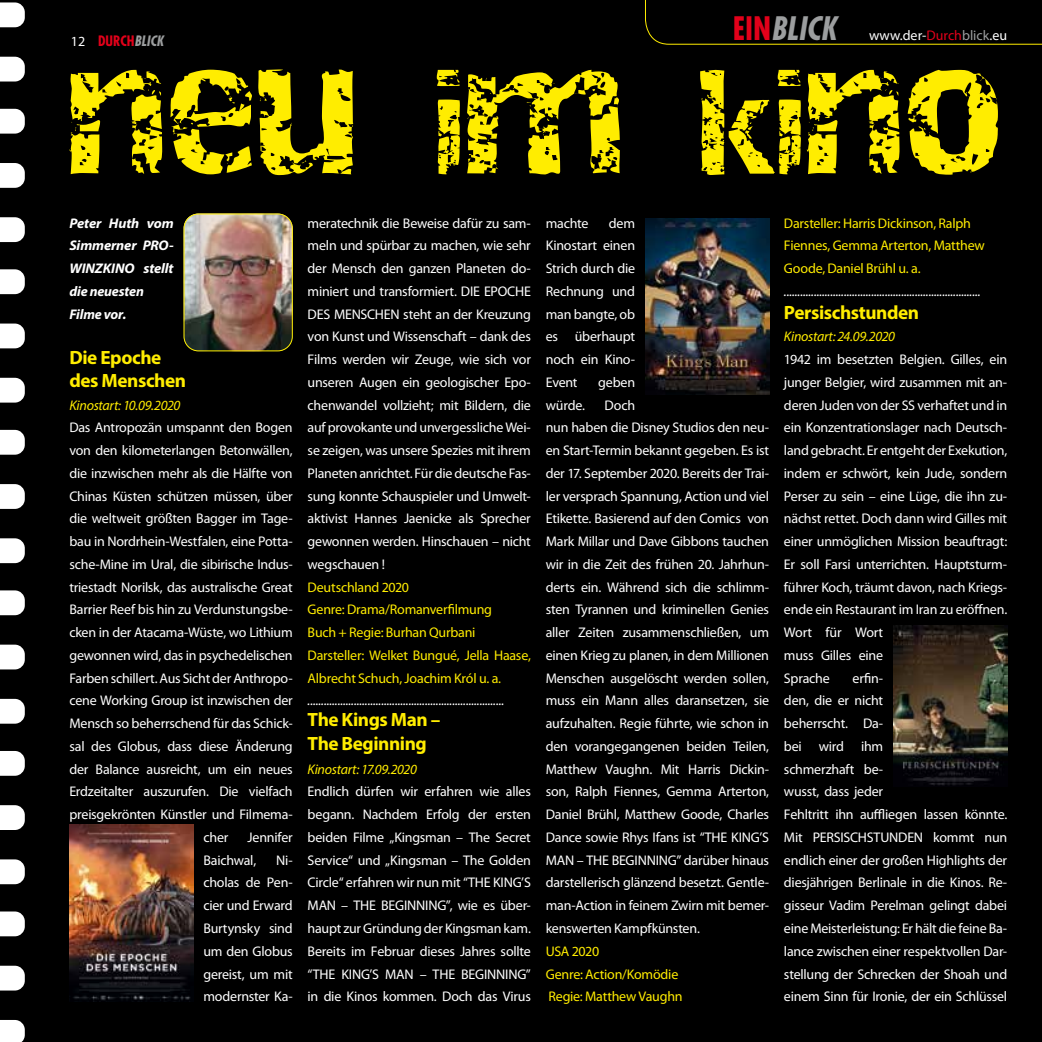
<style>
.page{position:relative;width:1042px;height:1042px;background:#000}
.page>*{position:absolute;margin:0;border:0;box-sizing:border-box;transform-origin:0 0}
.t1{font:italic 700 condensed 31.5px "Futura";color:#9c9e9f}
.t2{font:700 19.25px/22.8px "Myriad Pro";letter-spacing:-.025em;color:#ffed00}
.t3{font:14px/22.8px "Myriad Pro";letter-spacing:-.015em;color:#fff}
.t4{font:14px/22.8px "Myriad Pro";letter-spacing:-.015em;color:#ffed00}
.t5{font:italic 14px "Myriad Pro";color:#fff}
.t6{font:italic 14px "Myriad Pro";letter-spacing:-.02em;color:#ffed00}
.t7{font:italic 700 14px/22.8px "Myriad Pro";letter-spacing:-.01em;color:#fff}
.t8{font:700 condensed 14px "Futura";color:#e2001a}
.s1{font-family:"Myriad Pro";font-weight:400;font-stretch:normal;color:#fff}
.s2{font-style:italic;color:#9c9e9f}
.s3{font-style:normal;color:#e2001a}
.s4{color:#e2001a}
.s5{color:#9c9e9f}
</style>
<div class="page">
<svg style="left:645px;top:0;width:397px;height:45px"></svg>
<svg style="left:0;top:2px;width:25px;height:25px"></svg>
<svg style="left:0;top:57px;width:25px;height:24px"></svg>
<svg style="left:0;top:109px;width:25px;height:25px"></svg>
<svg style="left:0;top:163px;width:25px;height:25px"></svg>
<svg style="left:0;top:217px;width:25px;height:25px"></svg>
<svg style="left:0;top:269px;width:25px;height:25px"></svg>
<svg style="left:0;top:323px;width:25px;height:25px"></svg>
<svg style="left:0;top:378px;width:25px;height:24px"></svg>
<svg style="left:0;top:430px;width:25px;height:25px"></svg>
<svg style="left:0;top:484px;width:25px;height:25px"></svg>
<svg style="left:0;top:538px;width:25px;height:25px"></svg>
<svg style="left:0;top:590px;width:25px;height:25px"></svg>
<svg style="left:0;top:644px;width:25px;height:25px"></svg>
<svg style="left:0;top:699px;width:25px;height:25px"></svg>
<svg style="left:0;top:751px;width:25px;height:25px"></svg>
<svg style="left:0;top:805px;width:25px;height:25px"></svg>
<svg style="left:0;top:859px;width:25px;height:25px"></svg>
<svg style="left:0;top:911px;width:25px;height:25px"></svg>
<svg style="left:0;top:965px;width:25px;height:25px"></svg>
<svg style="left:0;top:1020px;width:25px;height:22px"></svg>
<svg style="left:69px;top:70px;width:93px;height:104px"></svg>
<svg style="left:170px;top:70px;width:82px;height:104px"></svg>
<svg style="left:258px;top:69px;width:95px;height:106px"></svg>
<svg style="left:437px;top:70px;width:23px;height:104px"></svg>
<svg style="left:467px;top:70px;width:153px;height:104px"></svg>
<svg style="left:700px;top:70px;width:199px;height:105px"></svg>
<svg style="left:907px;top:70px;width:91px;height:105px"></svg>
<img style="left:184px;top:215px;width:109px;height:136px">
<div style="left:184px;top:213px;width:109px;height:138px;border:1px solid #ffed00;border-radius:14px"></div>
<img style="left:69px;top:825px;width:124px;height:176px">
<img style="left:893px;top:625px;width:114px;height:161px">
<img style="left:645px;top:218px;width:124px;height:176px">
<p class="t8" style="left:71px;top:32px;width:94px"><span class="s1">12</span> DURCH<span class="s2">BLICK</span></p>
<h1 class="t1" style="left:733px;top:9px;width:105px"><span class="s3">EIN</span>BLICK</h1>
<p class="t3" style="left:869px;top:24px;width:140px">www.der-<span class="s4">Durch</span><span class="s5">blick</span>.eu</p>
<p class="t7" style="left:69px;top:211px;width:106px">Peter Huth vom<br>Simmerner PRO-<br>WINZKINO stellt die neuesten<br>Filme vor.</p>
<h2 class="t2" style="left:69px;top:346px;width:118px">Die Epoche des Menschen</h2>
<p class="t6" style="left:69px;top:396px;width:112px">Kinostart: 10.09.2020</p>
<p class="t3" style="left:69px;top:416px;width:225px">Das Antropozän umspannt den Bogen</p>
<p class="t3" style="left:69px;top:439px;width:225px">von den kilometerlangen Betonwällen,</p>
<p class="t3" style="left:69px;top:461px;width:225px">die inzwischen mehr als die Hälfte von</p>
<p class="t3" style="left:69px;top:484px;width:225px">Chinas Küsten schützen müssen, über</p>
<p class="t3" style="left:69px;top:507px;width:225px">die weltweit größten Bagger im Tage-</p>
<p class="t3" style="left:69px;top:530px;width:225px">bau in Nordrhein-Westfalen, eine Potta-</p>
<p class="t3" style="left:69px;top:552px;width:225px">sche-Mine im Ural, die sibirische Indus-</p>
<p class="t3" style="left:69px;top:575px;width:225px">triestadt Norilsk, das australische Great</p>
<p class="t3" style="left:69px;top:598px;width:225px">Barrier Reef bis hin zu Verdunstungsbe-</p>
<p class="t3" style="left:69px;top:621px;width:225px">cken in der Atacama-Wüste, wo Lithium</p>
<p class="t3" style="left:69px;top:643px;width:225px">gewonnen wird, das in psychedelischen</p>
<p class="t3" style="left:69px;top:666px;width:225px">Farben schillert. Aus Sicht der Anthropo-</p>
<p class="t3" style="left:69px;top:689px;width:225px">cene Working Group ist inzwischen der</p>
<p class="t3" style="left:69px;top:712px;width:225px">Mensch so beherrschend für das Schick-</p>
<p class="t3" style="left:69px;top:734px;width:225px">sal des Globus, dass diese Änderung</p>
<p class="t3" style="left:69px;top:757px;width:225px">der Balance ausreicht, um ein neues</p>
<p class="t3" style="left:69px;top:780px;width:225px">Erdzeitalter auszurufen. Die vielfach</p>
<p class="t3" style="left:69px;top:803px;width:225px">preisgekrönten Künstler und Filmema-</p>
<p class="t3" style="left:203px;top:825px;width:26px">cher</p>
<p class="t3" style="left:203px;top:825px;width:91px;text-indent:44px">Jennifer<br>Baichwal,</p>
<p class="t3" style="left:203px;top:848px;width:91px;text-align:justify;text-indent:73px">Ni&shy;cholas de Pen&shy;cier und Erward Burtynsky sind um den Globus gereist, um mit modernster Ka-</p>
<p class="t3" style="left:308px;top:211px;width:225px;text-align:justify">meratechnik die Beweise dafür zu sam&shy;meln und spürbar zu machen, wie sehr der Mensch den ganzen Planeten do&shy;miniert und transformiert. DIE EPOCHE DES MENSCHEN steht an der Kreuzung von Kunst und Wissenschaft – dank des Films werden wir Zeuge, wie sich vor unseren Augen ein geologischer Epo&shy;chenwandel vollzieht; mit Bildern, die auf provokante und unvergessliche Wei&shy;se zeigen, was unsere Spezies mit ihrem Planeten anrichtet. Für die deutsche Fas&shy;sung konnte Schauspieler und Umwelt&shy;aktivist Hannes Jaenicke als Sprecher gewonnen werden. Hinschauen – nicht wegschauen !</p>
<p class="t4" style="left:308px;top:575px;width:225px">Deutschland 2020<br>Genre: Drama/Romanverfilmung<br>Buch + Regie: Burhan Qurbani<br>Darsteller: Welket Bungué, Jella Haase,<br>Albrecht Schuch, Joachim Król u. a.</p>
<p class="t5" style="left:308px;top:692px;width:198px">........................................................................</p>
<h2 class="t2" style="left:308px;top:708px;width:134px">The Kings Man –<br>The Beginning</h2>
<p class="t6" style="left:308px;top:760px;width:111px">Kinostart: 17.09.2020</p>
<p class="t3" style="left:308px;top:780px;width:225px;text-align:justify">Endlich dürfen wir erfahren wie alles begann. Nachdem Erfolg der ersten beiden Filme „Kingsman – The Secret Service“ und „Kingsman – The Golden Circle“ erfahren wir nun mit “THE KING’S MAN – THE BEGINNING”, wie es über&shy;haupt zur Gründung der Kingsman kam.<br>Bereits im Februar dieses Jahres sollte “THE KING’S MAN – THE BEGINNING” in die Kinos kommen. Doch das Virus</p>
<p class="t3" style="left:546px;top:211px;width:91px;text-align:justify;text-indent:63px">dem Kinostart einen Strich durch die Rechnung und man bangte, ob es überhaupt noch ein Kino-Event</p>
<p class="t3" style="left:546px;top:211px;width:44px">machte</p>
<p class="t3" style="left:598px;top:370px;width:38px">geben</p>
<p class="t3" style="left:546px;top:393px;width:41px">würde.</p>
<p class="t3" style="left:546px;top:393px;width:225px;text-indent:59px">Doch<br>nun haben die Disney Studios den neu&shy;en Start-Termin bekannt gegeben. Es ist der 17. September 2020. Bereits der Trai&shy;ler versprach Spannung, Action und viel Etikette. Basierend auf den Comics von Mark Millar und Dave Gibbons tauchen wir in die Zeit des frühen 20. Jahrhun&shy;derts ein. Während sich die schlimm&shy;sten Tyrannen und kriminellen Genies aller Zeiten zusammenschließen, um einen Krieg zu planen, in dem Millionen Menschen ausgelöscht werden sollen, muss ein Mann alles daransetzen, sie aufzuhalten. Regie führte, wie schon in den vorangegangenen beiden Teilen, Matthew Vaughn. Mit Harris Dickin&shy;son, Ralph Fiennes, Gemma Arterton, Daniel Brühl, Matthew Goode, Charles Dance sowie Rhys Ifans ist “THE KING’S MAN – THE BEGINNING” darüber hinaus darstellerisch glänzend besetzt. Gentle&shy;man-Action in feinem Zwirn mit bemer&shy;kenswerten Kampfkünsten.  </p>
<p class="t4" style="left:546px;top:939px;width:138px">USA 2020<br>Genre: Action/Komödie<br>Regie: Matthew Vaughn</p>
<p class="t4" style="left:784px;top:211px;width:202px">Darsteller: Harris Dickinson, Ralph<br>Fiennes, Gemma Arterton, Matthew<br>Goode, Daniel Brühl u. a.</p>
<p class="t5" style="left:784px;top:282px;width:198px">........................................................................</p>
<h2 class="t2" style="left:784px;top:300px;width:137px">Persischstunden</h2>
<p class="t6" style="left:784px;top:328px;width:113px">Kinostart: 24.09.2020</p>
<p class="t3" style="left:784px;top:348px;width:225px">1942 im besetzten Belgien. Gilles, ein junger Belgier, wird zusammen mit an&shy;deren Juden von der SS verhaftet und in ein Konzentrationslager nach Deutsch&shy;land gebracht. Er entgeht der Exekution, indem er schwört, kein Jude, sondern Perser zu sein – eine Lüge, die ihn zu&shy;nächst rettet. Doch dann wird Gilles mit einer unmöglichen Mission beauftragt:<br>Er soll Farsi unterrichten. Hauptsturm&shy;führer Koch, träumt davon, nach Kriegs&shy;ende ein Restaurant im Iran zu eröffnen.<br>Wort für Wort<br>muss Gilles eine<br>Sprache</p>
<p class="t3" style="left:784px;top:666px;width:225px;text-indent:69px">erfin-<br>den, die er nicht<br>beherrscht. Da-<br>bei wird ihm<br>schmerzhaft be-<br>wusst, dass jeder<br>Fehltritt ihn auffliegen lassen könnte.<br>Mit PERSISCHSTUNDEN kommt nun endlich einer der großen Highlights der diesjährigen Berlinale in die Kinos. Re&shy;gisseur Vadim Perelman gelingt dabei eine Meisterleistung: Er hält die feine Ba&shy;lance zwischen einer respektvollen Dar&shy;stellung der Schrecken der Shoah und einem Sinn für Ironie, der ein Schlüssel</p>
</div>
